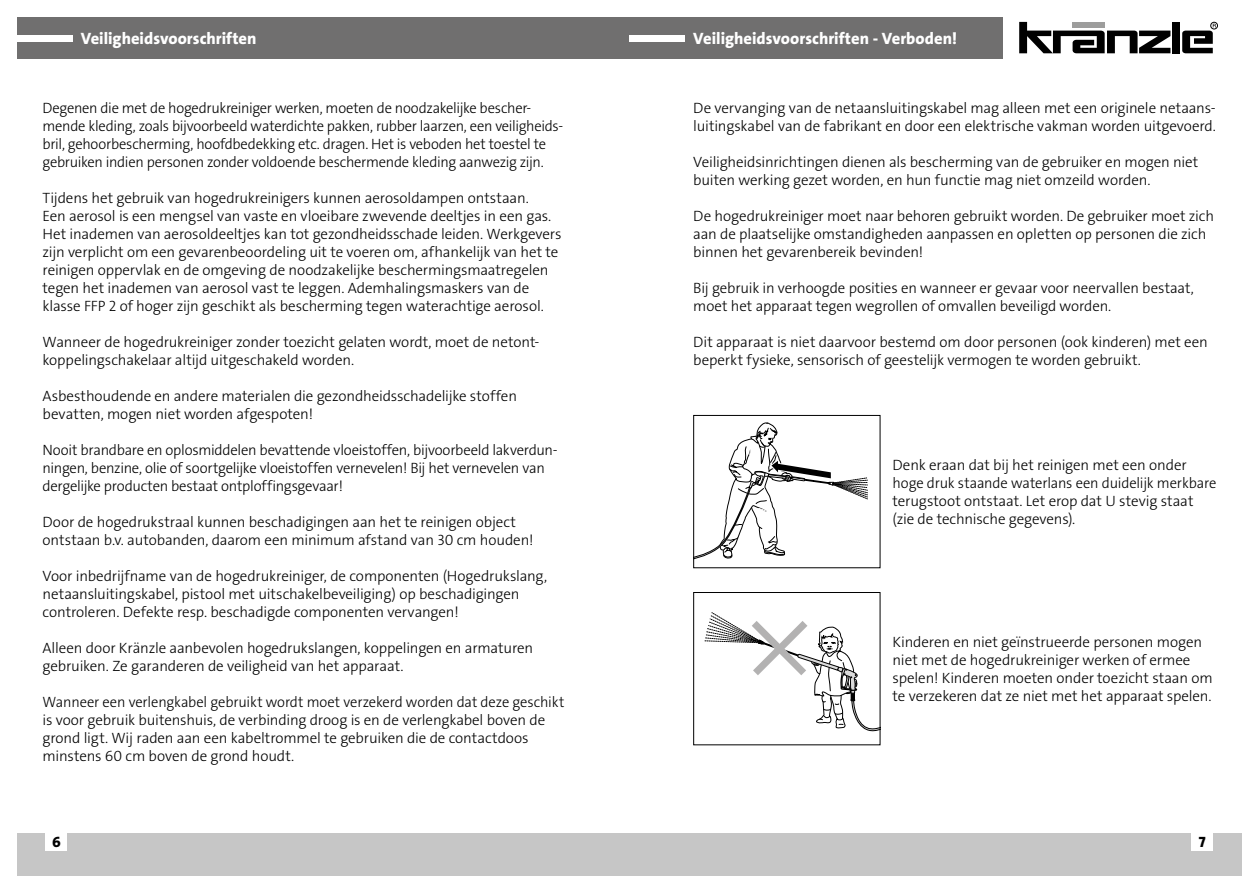
<style>
.page{position:relative;width:1259px;height:893px;background:#fff}
.page>*{position:absolute;margin:0;border:0;box-sizing:border-box;transform-origin:0 0}
.t1{font:16.5px "The Sans LP8 Ex Bld";color:#fff}
.t2{font:15px/18px "The Sans LP3 Lig";letter-spacing:-.01em;color:#000}
.t3{font:15px "The Sans LP8 Ex Bld";color:#000}
</style>
<div class="page">
<div style="left:629px;top:833px;width:613px;height:43px;background:#c6c6c6"></div>
<div style="left:17px;top:833px;width:612px;height:43px;background:#c6c6c6"></div>
<div style="left:1191px;top:833px;width:22px;height:18px;background:#fff"></div>
<div style="left:46px;top:833px;width:21px;height:18px;background:#fff"></div>
<div style="left:17px;top:17px;width:985px;height:41px;background:#706f6f"></div>
<div style="left:17px;top:35px;width:55px;height:6px;background:#fff"></div>
<div style="left:629px;top:35px;width:56px;height:6px;background:#fff"></div>
<svg style="left:1019px;top:22px;width:151px;height:31px"></svg>
<div style="left:1172px;top:22px;width:7px;height:31px;background:#000"></div>
<div style="left:1210px;top:22px;width:7px;height:7px;border:1px solid #000;border-radius:50%"></div>
<svg style="left:1182px;top:24px;width:34px;height:29px"></svg>
<svg style="left:695px;top:423px;width:172px;height:136px"></svg>
<div style="left:693px;top:415px;width:187px;height:153px;border:1px solid #000"></div>
<svg style="left:705px;top:612px;width:173px;height:119px"></svg>
<div style="left:693px;top:592px;width:187px;height:153px;border:1px solid #000"></div>
<p class="t1" style="left:81px;top:28px;width:177px">Veiligheidsvoorschriften</p>
<p class="t1" style="left:693px;top:28px;width:265px">Veiligheidsvoorschriften - Verboden!</p>
<p class="t2" style="left:43px;top:99px;width:522px">Degenen die met de hogedrukreiniger werken, moeten de noodzakelijke bescher&shy;mende kleding, zoals bijvoorbeeld waterdichte pakken, rubber laarzen, een veiligheids&shy;bril, gehoorbescherming, hoofdbedekking etc. dragen. Het is veboden het toestel te gebruiken indien personen zonder voldoende beschermende kleding aanwezig zijn.</p>
<p class="t2" style="left:43px;top:189px;width:520px">Tijdens het gebruik van hogedrukreinigers kunnen aerosoldampen ontstaan.<br>Een aerosol is een mengsel van vaste en vloeibare zwevende deeltjes in een gas.<br>Het inademen van aerosoldeeltjes kan tot gezondheidsschade leiden. Werkgevers zijn verplicht om een gevarenbeoordeling uit te voeren om, afhankelijk van het te reinigen oppervlak en de omgeving de noodzakelijke beschermingsmaatregelen tegen het inademen van aerosol vast te leggen. Ademhalingsmaskers van de klasse FFP 2 of hoger zijn geschikt als bescherming tegen waterachtige aerosol.</p>
<p class="t2" style="left:43px;top:333px;width:498px">Wanneer de hogedrukreiniger zonder toezicht gelaten wordt, moet de netont&shy;koppelingschakelaar altijd uitgeschakeld worden.</p>
<p class="t2" style="left:43px;top:387px;width:476px">Asbesthoudende en andere materialen die gezondheidsschadelijke stoffen bevatten, mogen niet worden afgespoten!</p>
<p class="t2" style="left:43px;top:441px;width:516px">Nooit brandbare en oplosmiddelen bevattende vloeistoffen, bijvoorbeeld lakverdun&shy;ningen, benzine, olie of soortgelijke vloeistoffen vernevelen! Bij het vernevelen van dergelijke producten bestaat ontploffingsgevaar!</p>
<p class="t2" style="left:43px;top:513px;width:492px">Door de hogedrukstraal kunnen beschadigingen aan het te reinigen object ontstaan b.v. autobanden, daarom een minimum afstand van 30 cm houden!</p>
<p class="t2" style="left:43px;top:567px;width:506px">Voor inbedrijfname van de hogedrukreiniger, de componenten (Hogedrukslang, netaansluitingskabel, pistool met uitschakelbeveiliging) op beschadigingen controleren. Defekte resp. beschadigde componenten vervangen!</p>
<p class="t2" style="left:43px;top:639px;width:492px">Alleen door Kränzle aanbevolen hogedrukslangen, koppelingen en armaturen gebruiken. Ze garanderen de veiligheid van het apparaat.</p>
<p class="t2" style="left:43px;top:693px;width:523px">Wanneer een verlengkabel gebruikt wordt moet verzekerd worden dat deze geschikt is voor gebruik buitenshuis, de verbinding droog is en de verlengkabel boven de grond ligt. Wij raden aan een kabeltrommel te gebruiken die de contactdoos minstens 60 cm boven de grond houdt.</p>
<p class="t2" style="left:693px;top:99px;width:524px">De vervanging van de netaansluitingskabel mag alleen met een originele netaans&shy;luitingskabel van de fabrikant en door een elektrische vakman worden uitgevoerd.</p>
<p class="t2" style="left:693px;top:153px;width:507px">Veiligheidsinrichtingen dienen als bescherming van de gebruiker en mogen niet buiten werking gezet worden, en hun functie mag niet omzeild worden.</p>
<p class="t2" style="left:693px;top:207px;width:522px">De hogedrukreiniger moet naar behoren gebruikt worden. De gebruiker moet zich aan de plaatselijke omstandigheden aanpassen en opletten op personen die zich binnen het gevarenbereik bevinden!</p>
<p class="t2" style="left:693px;top:279px;width:502px">Bij gebruik in verhoogde posities en wanneer er gevaar voor neervallen bestaat, moet het apparaat tegen wegrollen of omvallen beveiligd worden.</p>
<p class="t2" style="left:693px;top:333px;width:516px">Dit apparaat is niet daarvoor bestemd om door personen (ook kinderen) met een beperkt fysieke, sensorisch of geestelijk vermogen te worden gebruikt.</p>
<p class="t2" style="left:892px;top:456px;width:325px">Denk eraan dat bij het reinigen met een onder hoge druk staande waterlans een duidelijk merkbare terugstoot ontstaat. Let erop dat U stevig staat (zie de technische gegevens).</p>
<p class="t2" style="left:892px;top:633px;width:322px">Kinderen en niet geïnstrueerde personen mogen niet met de hogedrukreiniger werken of ermee spelen! Kinderen moeten onder toezicht staan om te verzekeren dat ze niet met het apparaat spelen.</p>
<p class="t3" style="left:52px;top:832px;width:10px">6</p>
<p class="t3" style="left:1198px;top:832px;width:8px">7</p>
</div>
